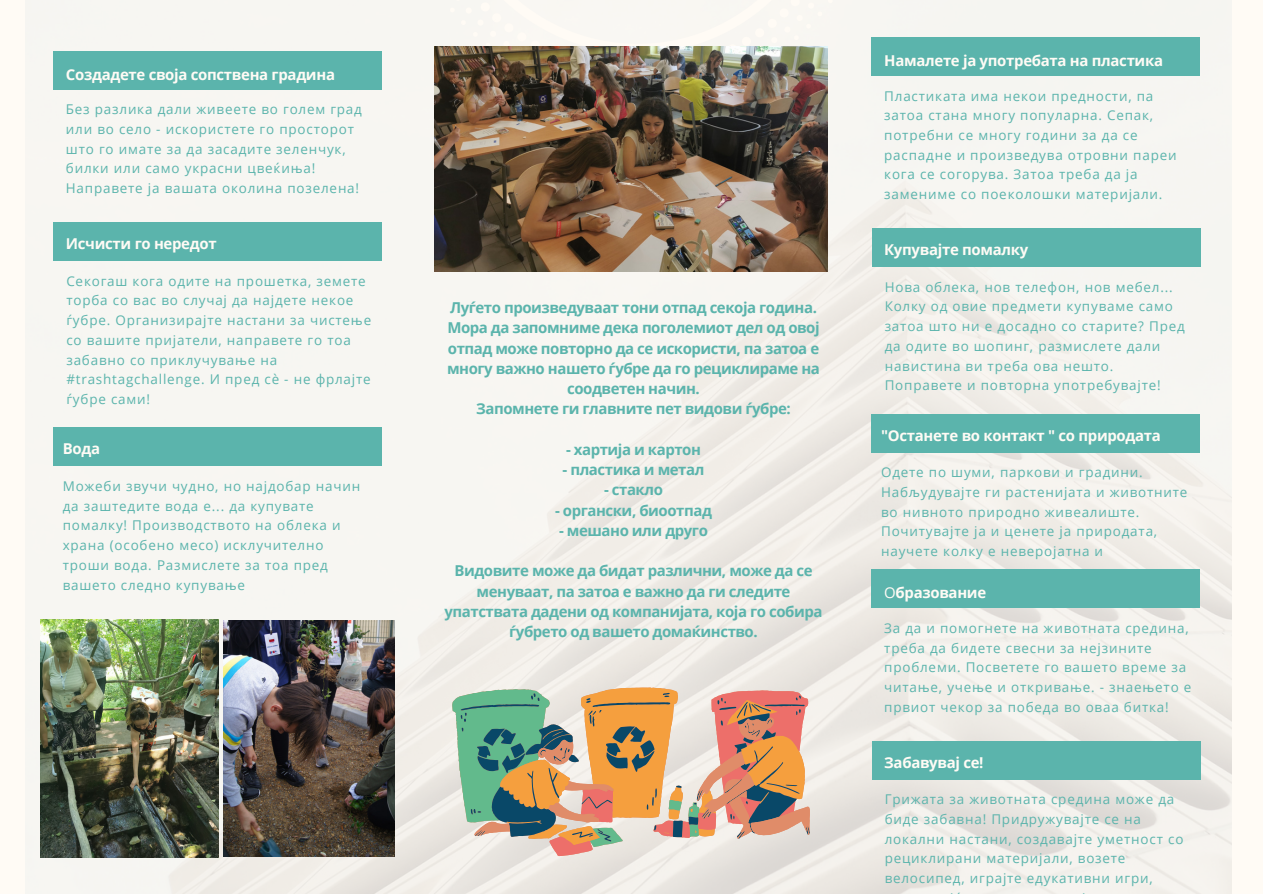
<style>
.page{position:relative;width:1263px;height:894px;background:#fff}
.page>*{position:absolute;margin:0;border:0;box-sizing:border-box;transform-origin:0 0}
.t1{font:700 15px/20.2px "Open Sans";letter-spacing:-.03em;color:#5bb4ac;text-align:center}
.t2{font:700 15px "Open Sans";letter-spacing:-.02em;color:#fffbf5}
.t3{font:13.5px/19.6px "Open Sans";letter-spacing:.06em;color:#5bb4ac}
.s1{font-weight:400}
</style>
<div class="page">
<div style="left:0;top:0;width:1263px;height:893px;background:#fffbf5"></div>
<img style="left:40px;top:89px;width:1191px;height:804px">
<div style="left:872px;top:37px;width:328px;height:39px;background:#5bb4ac"></div>
<div style="left:872px;top:228px;width:328px;height:38px;background:#5bb4ac"></div>
<div style="left:872px;top:414px;width:328px;height:38px;background:#5bb4ac"></div>
<svg style="left:395px;top:37px;width:485px;height:63px"></svg>
<div style="left:53px;top:51px;width:329px;height:38px;background:#5bb4ac"></div>
<div style="left:54px;top:222px;width:328px;height:38px;background:#5bb4ac"></div>
<div style="left:53px;top:427px;width:329px;height:39px;background:#5bb4ac"></div>
<img style="left:40px;top:619px;width:178px;height:237px">
<img style="left:224px;top:620px;width:171px;height:236px">
<img style="left:435px;top:47px;width:392px;height:224px">
<div style="left:872px;top:569px;width:328px;height:39px;background:#5bb4ac"></div>
<div style="left:872px;top:740px;width:328px;height:39px;background:#5bb4ac"></div>
<svg style="left:452px;top:689px;width:358px;height:166px;background:#c0a98a"></svg>
<p class="t2" style="left:66px;top:64px;width:271px">Создадете своја сопствена градина</p>
<p class="t3" style="left:66px;top:99px;width:297px">Без разлика дали живеете во голем град или во село - искористете го просторот што го имате за да засадите зеленчук, билки или само украсни цвеќиња!<br>Направете ја вашата околина позелена!</p>
<p class="t2" style="left:66px;top:233px;width:152px">Исчисти го нередот</p>
<p class="t3" style="left:66px;top:270px;width:306px">Секогаш кога одите на прошетка, земете торба со вас во случај да најдете некое ѓубре. Организирајте настани за чистење со вашите пријатели, направете го тоа забавно со приклучување на #trashtagchallenge. И пред сè - не фрлајте ѓубре сами!</p>
<p class="t2" style="left:63px;top:437px;width:39px">Вода</p>
<p class="t3" style="left:63px;top:476px;width:299px">Можеби звучи чудно, но најдобар начин да заштедите вода е... да купувате помалку! Производството на облека и храна (особено месо) исклучително троши вода. Размислете за тоа пред вашето следно купување</p>
<p class="t1" style="left:447px;top:297px;width:374px">Луѓето произведуваат тони отпад секоја година.<br>Мора да запомниме дека поголемиот дел од овој отпад може повторно да се искористи, па затоа е многу важно нашето ѓубре да го рециклираме на соодветен начин.<br>Запомнете ги главните пет видови ѓубре:</p>
<p class="t1" style="left:566px;top:439px;width:136px">- хартија и картон</p>
<p class="t1" style="left:563px;top:459px;width:143px">- пластика и метал</p>
<p class="t1" style="left:604px;top:479px;width:60px">- стакло</p>
<p class="t1" style="left:555px;top:499px;width:158px">- органски, биоотпад</p>
<p class="t1" style="left:559px;top:520px;width:150px">- мешано или друго</p>
<p class="t1" style="left:444px;top:560px;width:379px">Видовите може да бидат различни, може да се менуваат, па затоа е важно да ги следите упатствата дадени од компанијата, која го собира ѓубрето од вашето домаќинство.</p>
<p class="t2" style="left:884px;top:50px;width:280px">Намалете ја употребата на пластика</p>
<p class="t3" style="left:884px;top:85px;width:294px">Пластиката има некои предности, па затоа стана многу популарна. Сепак, потребни се многу години за да се распадне и произведува отровни пареи кога се согорува. Затоа треба да ја замениме со поеколошки материјали.</p>
<p class="t2" style="left:884px;top:239px;width:146px">Купувајте помалку</p>
<p class="t3" style="left:885px;top:276px;width:302px">Нова облека, нов телефон, нов мебел...<br>Колку од овие предмети купуваме само затоа што ни е досадно со старите? Пред да одите во шопинг, размислете дали навистина ви треба ова нешто.<br>Поправете и повторна употребувајте!</p>
<p class="t2" style="left:881px;top:424px;width:281px">"Останете во контакт " со природата</p>
<p class="t3" style="left:881px;top:462px;width:308px">Одете по шуми, паркови и градини.<br>Набљудувајте ги растенијата и животните во нивното природно живеалиште.<br>Почитувајте ја и ценете ја природата, научете колку е неверојатна и</p>
<p class="t2" style="left:884px;top:582px;width:103px"><span class="s1">O</span>бразование</p>
<p class="t3" style="left:884px;top:617px;width:309px">За да и помогнете на животната средина, треба да бидете свесни за нејзините проблеми. Посветете го вашето време за читање, учење и откривање. - знаењето е првиот чекор за победа во оваа битка!</p>
<p class="t2" style="left:884px;top:751px;width:101px">Забавувај се!</p>
<p class="t3" style="left:885px;top:789px;width:300px">Грижата за животната средина може да биде забавна! Придружувајте се на локални настани, создавајте уметност со рециклирани материјали, возете велосипед, играјте едукативни игри,</p>
</div>
